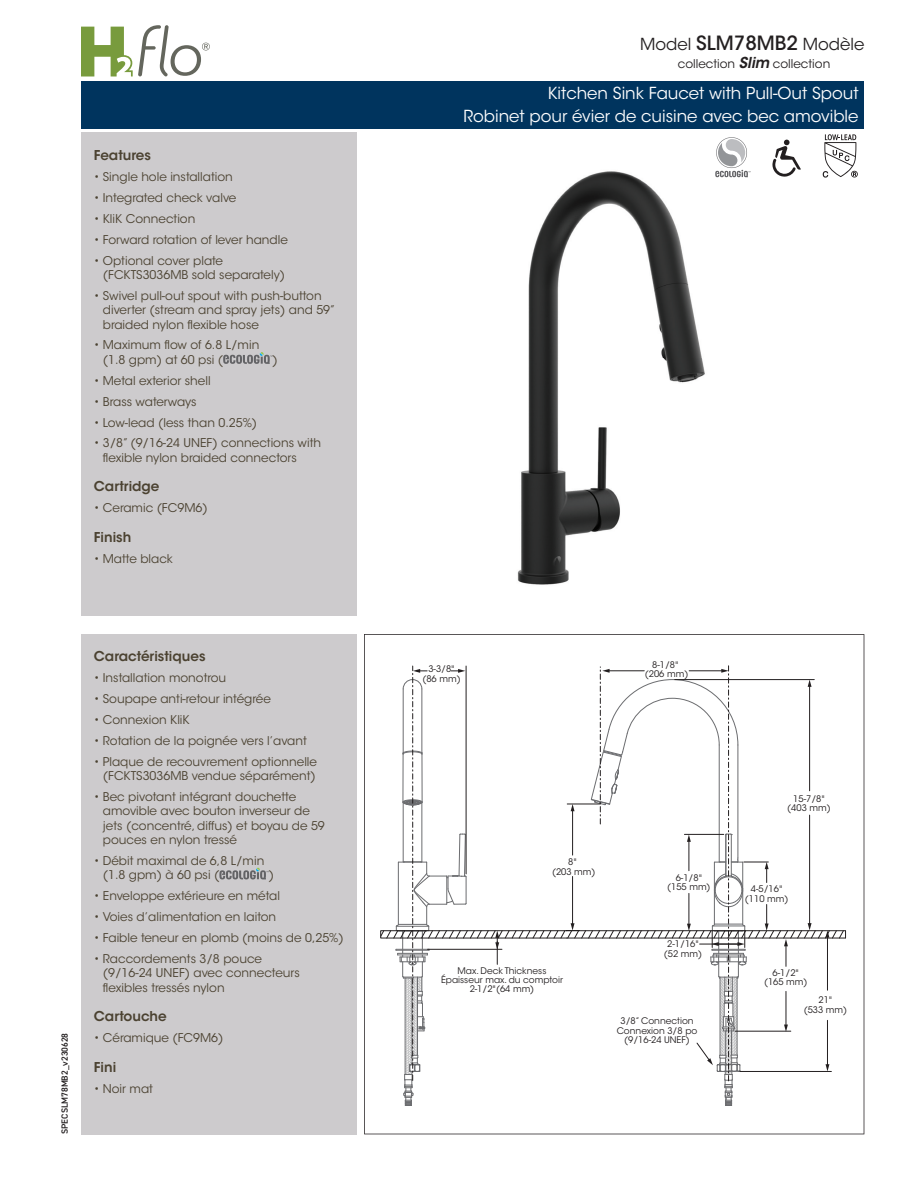
<style>
.page{position:relative;width:918px;height:1188px;background:#fff}
.page>*{position:absolute;margin:0;border:0;box-sizing:border-box;transform-origin:0 0}
.t1{font:16.5px "ITC Avant Garde Std";color:#fff}
.t2{font:16.5px "ITC Avant Garde Std";color:#231f20}
.t3{font:600 13.5px "ITC Avant Garde Std";color:#4b4231}
.t4{font:12px/14.4px "ITC Avant Garde Std";color:#4b4231}
.t5{font:12px "ITC Avant Garde Std";color:#231f20}
.t6{font:9px/9.3px "ITC Avant Garde Std";color:#231f20;text-align:center}
.t7{font:600 9px "DIN2014";color:#231f20}
.s1{font-weight:500;font-size:19.5px}
.s2{font-weight:600;font-style:italic;font-size:15px}
</style>
<div class="page">
<div style="left:81px;top:133px;width:275px;height:483px;background:#cdcbcd"></div>
<div style="left:81px;top:634px;width:275px;height:500px;background:#cdcbcd"></div>
<div style="left:81px;top:81px;width:783px;height:47px;background:#00345e"></div>
<svg style="left:364px;top:634px;width:500px;height:500px"></svg>
<img style="left:517px;top:171px;width:231px;height:414px">
<svg style="left:219px;top:868px;width:50px;height:11px"></svg>
<svg style="left:223px;top:352px;width:49px;height:12px"></svg>
<svg style="left:81px;top:25px;width:129px;height:51px"></svg>
<svg style="left:772px;top:140px;width:29px;height:37px"></svg>
<svg style="left:823px;top:134px;width:35px;height:44px"></svg>
<svg style="left:715px;top:137px;width:36px;height:40px"></svg>
<p class="t3" style="left:94px;top:147px;width:59px">Features</p>
<p class="t4" style="left:94px;top:170px;width:141px">• Single hole installation</p>
<p class="t4" style="left:94px;top:191px;width:144px">• Integrated check valve</p>
<p class="t4" style="left:94px;top:211px;width:103px">• KliK Connection</p>
<p class="t4" style="left:94px;top:232px;width:196px">• Forward rotation of lever handle</p>
<p class="t4" style="left:103px;top:253px;width:184px;text-indent:-9px">• Optional cover plate (FCKTS3036MB sold separately)</p>
<p class="t4" style="left:103px;top:288px;width:234px;text-indent:-9px">• Swivel pull-out spout with push-button diverter (stream and spray jets) and 59” braided nylon exible hose</p>
<p class="t4" style="left:103px;top:338px;width:158px;text-indent:-9px">• Maximum ow of 6.8 L/min (1.8 gpm) at 60 psi (</p>
<p class="t4" style="left:272px;top:353px;width:7px">)</p>
<p class="t4" style="left:94px;top:373px;width:118px">• Metal exterior shell</p>
<p class="t4" style="left:94px;top:394px;width:104px">• Brass waterways</p>
<p class="t4" style="left:94px;top:415px;width:165px">• Low-lead (less than 0.25%)</p>
<p class="t4" style="left:108px;top:436px;width:214px;text-indent:-15px">• 3/8” (9/16-24 UNEF) connections with exible nylon braided connectors</p>
<p class="t3" style="left:94px;top:478px;width:67px">Cartridge</p>
<p class="t4" style="left:94px;top:501px;width:115px">• Ceramic (FC9M6)</p>
<p class="t3" style="left:94px;top:528px;width:39px">Finish</p>
<p class="t4" style="left:94px;top:551px;width:81px">• Matte black</p>
<p class="t7" style="left:59px;top:1134px;width:103px;rotate:-90deg">SPECSLM78MB2_v230628</p>
<p class="t3" style="left:94px;top:648px;width:113px">Caractéristiques</p>
<p class="t4" style="left:94px;top:671px;width:134px">• Installation monotrou</p>
<p class="t4" style="left:94px;top:692px;width:178px">• Soupape anti-retour intégrée</p>
<p class="t4" style="left:94px;top:713px;width:97px">• Connexion KliK</p>
<p class="t4" style="left:94px;top:733px;width:215px">• Rotation de la poignée vers l’avant</p>
<p class="t4" style="left:94px;top:754px;width:225px;text-align:right">• Plaque de recouvrement optionnelle (FCKTS3036MB vendue séparément)</p>
<p class="t4" style="left:103px;top:790px;width:224px;text-indent:-9px">• Bec pivotant intégrant douchette amovible avec bouton inverseur de jets (concentré, diffus) et boyau de 59 pouces en nylon tressé</p>
<p class="t4" style="left:103px;top:854px;width:163px;text-indent:-9px">• Débit maximal de 6,8 L/min (1.8 gpm) à 60 psi (</p>
<p class="t4" style="left:269px;top:868px;width:7px">)</p>
<p class="t4" style="left:94px;top:889px;width:188px">• Enveloppe extérieure en métal</p>
<p class="t4" style="left:94px;top:910px;width:184px">• Voies d’alimentation en laiton</p>
<p class="t4" style="left:94px;top:931px;width:251px">• Faible teneur en plomb (moins de 0,25%)</p>
<p class="t4" style="left:94px;top:952px;width:170px">• Raccordements 3/8 pouce</p>
<p class="t4" style="left:103px;top:966px;width:198px">(9/16-24 UNEF) avec connecteurs</p>
<p class="t4" style="left:108px;top:980px;width:118px">exibles tressés nylon</p>
<p class="t3" style="left:94px;top:1008px;width:74px">Cartouche</p>
<p class="t4" style="left:94px;top:1031px;width:131px">• Céramique (FC9M6)</p>
<p class="t3" style="left:94px;top:1058px;width:24px">Fini</p>
<p class="t4" style="left:94px;top:1081px;width:61px">• Noir mat</p>
<h1 class="t2" style="left:640px;top:34px;width:226px">Model <span class="s1">SLM78MB2</span> Modèle</h1>
<p class="t5" style="left:678px;top:56px;width:154px">collection <span class="s2">Slim</span> collection</p>
<h1 class="t1" style="left:548px;top:83px;width:312px">Kitchen Sink Faucet with Pull-Out Spout</h1>
<h1 class="t1" style="left:464px;top:106px;width:397px">Robinet pour évier de cuisine avec bec amovible</h1>
<p class="t6" style="left:422px;top:664px;width:40px">3-3/8" (86 mm)</p>
<p class="t6" style="left:645px;top:660px;width:45px">8-1/8" (206 mm)</p>
<p class="t6" style="left:552px;top:857px;width:45px">8"<br>(203 mm)</p>
<p class="t6" style="left:441px;top:966px;width:123px">Max. Deck Thickness<br>Épaisseur max. du comptoir<br>2-1/2"(64 mm)</p>
<p class="t6" style="left:667px;top:873px;width:45px">6-1/8" (155 mm)</p>
<p class="t6" style="left:664px;top:940px;width:40px">2-1/16" (52 mm)</p>
<p class="t6" style="left:617px;top:1017px;width:82px">3/8” Connection<br>Connexion 3/8 po (9/16-24 UNEF)</p>
<p class="t6" style="left:787px;top:794px;width:45px">15-7/8" (403 mm)</p>
<p class="t6" style="left:745px;top:884px;width:45px">4-5/16" (110 mm)</p>
<p class="t6" style="left:764px;top:968px;width:45px">6-1/2" (165 mm)</p>
<p class="t6" style="left:804px;top:996px;width:45px">21"<br>(533 mm)</p>
</div>
